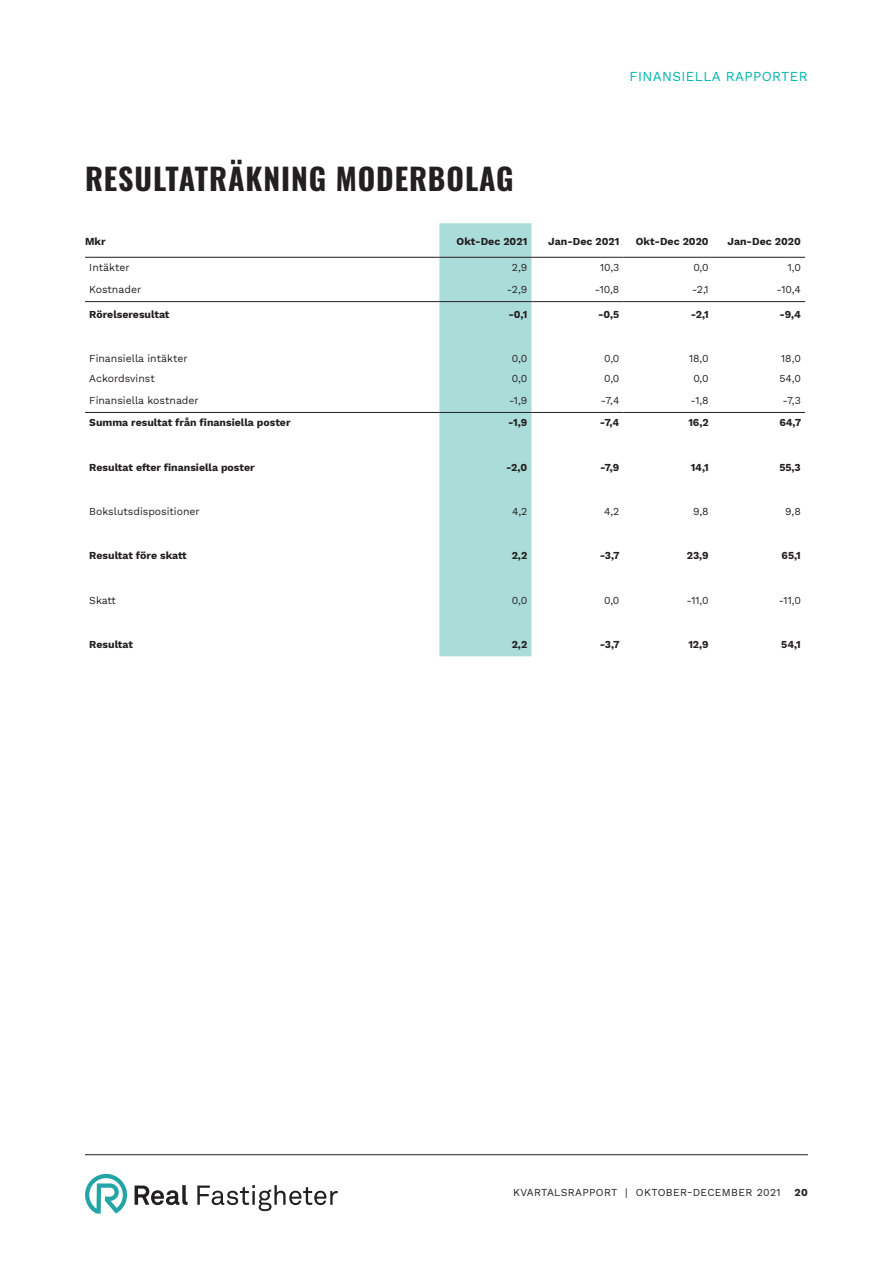
<style>
.page{position:relative;width:893px;height:1263px;background:#fff}
.page>*{position:absolute;margin:0;border:0;box-sizing:border-box;transform-origin:0 0}
.t1{font:700 30px "Oswald";letter-spacing:.03em;color:#231f20}
.t2{font:13.5px "Work Sans";letter-spacing:.03em;color:#00b5ac}
.t3{font:700 10.5px "Work Sans";color:#231f20}
.t4{font:10.5px "Work Sans";color:#231f20}
.t5{font:10.5px "Work Sans";letter-spacing:.03em;color:#231f20}
</style>
<div class="page">
<svg style="left:197px;top:1185px;width:141px;height:26px"></svg>
<svg style="left:85px;top:1174px;width:103px;height:39px"></svg>
<hr style="left:85px;top:1154px;width:723px;height:1px;background:#231f20">
<div style="left:439px;top:223px;width:92px;height:433px;background:#aadcd9"></div>
<hr style="left:85px;top:257px;width:354px;height:1px;background:#231f20">
<hr style="left:439px;top:257px;width:92px;height:1px;background:#231f20">
<hr style="left:531px;top:257px;width:93px;height:1px;background:#231f20">
<hr style="left:624px;top:257px;width:89px;height:1px;background:#231f20">
<hr style="left:713px;top:257px;width:92px;height:1px;background:#231f20">
<hr style="left:85px;top:301px;width:354px;height:1px;background:#231f20">
<hr style="left:439px;top:301px;width:92px;height:1px;background:#231f20">
<hr style="left:531px;top:301px;width:93px;height:1px;background:#231f20">
<hr style="left:624px;top:301px;width:89px;height:1px;background:#231f20">
<hr style="left:713px;top:301px;width:92px;height:1px;background:#231f20">
<hr style="left:85px;top:412px;width:354px;height:1px;background:#231f20">
<hr style="left:439px;top:412px;width:92px;height:1px;background:#231f20">
<hr style="left:531px;top:412px;width:93px;height:1px;background:#231f20">
<hr style="left:624px;top:412px;width:89px;height:1px;background:#231f20">
<hr style="left:713px;top:412px;width:92px;height:1px;background:#231f20">
<h1 class="t1" style="left:85px;top:163px;width:430px">RESULTATRÄKNING MODERBOLAG</h1>
<p class="t2" style="left:629px;top:66px;width:180px">FINANSIELLA RAPPORTER</p>
<p class="t3" style="left:85px;top:235px;width:22px">Mkr</p>
<p class="t3" style="left:457px;top:235px;width:72px">Okt-Dec 2021</p>
<p class="t3" style="left:548px;top:235px;width:73px">Jan-Dec 2021</p>
<p class="t3" style="left:636px;top:235px;width:74px">Okt-Dec 2020</p>
<p class="t3" style="left:728px;top:235px;width:75px">Jan-Dec 2020</p>
<p class="t4" style="left:89px;top:260px;width:42px">Intäkter</p>
<p class="t4" style="left:512px;top:260px;width:17px">2,9</p>
<p class="t4" style="left:600px;top:260px;width:21px">10,3</p>
<p class="t4" style="left:693px;top:260px;width:17px">0,0</p>
<p class="t4" style="left:788px;top:260px;width:15px">1,0</p>
<p class="t4" style="left:89px;top:282px;width:54px">Kostnader</p>
<p class="t4" style="left:507px;top:282px;width:22px">-2,9</p>
<p class="t4" style="left:595px;top:282px;width:26px">-10,8</p>
<p class="t4" style="left:692px;top:282px;width:18px">-2,1</p>
<p class="t4" style="left:776px;top:282px;width:26px">-10,4</p>
<p class="t3" style="left:89px;top:308px;width:82px">Rörelseresultat</p>
<p class="t3" style="left:508px;top:308px;width:20px">-0,1</p>
<p class="t3" style="left:598px;top:308px;width:23px">-0,5</p>
<p class="t3" style="left:691px;top:308px;width:20px">-2,1</p>
<p class="t3" style="left:779px;top:308px;width:23px">-9,4</p>
<p class="t4" style="left:89px;top:350px;width:100px">Finansiella intäkter</p>
<p class="t4" style="left:512px;top:350px;width:17px">0,0</p>
<p class="t4" style="left:604px;top:350px;width:17px">0,0</p>
<p class="t4" style="left:689px;top:350px;width:21px">18,0</p>
<p class="t4" style="left:781px;top:350px;width:21px">18,0</p>
<p class="t4" style="left:89px;top:371px;width:67px">Ackordsvinst</p>
<p class="t4" style="left:512px;top:371px;width:17px">0,0</p>
<p class="t4" style="left:604px;top:371px;width:17px">0,0</p>
<p class="t4" style="left:693px;top:371px;width:17px">0,0</p>
<p class="t4" style="left:779px;top:371px;width:23px">54,0</p>
<p class="t4" style="left:89px;top:393px;width:111px">Finansiella kostnader</p>
<p class="t4" style="left:509px;top:393px;width:20px">-1,9</p>
<p class="t4" style="left:601px;top:393px;width:20px">-7,4</p>
<p class="t4" style="left:690px;top:393px;width:20px">-1,8</p>
<p class="t4" style="left:782px;top:393px;width:20px">-7,3</p>
<p class="t3" style="left:89px;top:417px;width:203px">Summa resultat från finansiella poster</p>
<p class="t3" style="left:508px;top:417px;width:21px">-1,9</p>
<p class="t3" style="left:600px;top:417px;width:21px">-7,4</p>
<p class="t3" style="left:688px;top:417px;width:22px">16,2</p>
<p class="t3" style="left:779px;top:417px;width:23px">64,7</p>
<p class="t3" style="left:89px;top:461px;width:167px">Resultat efter finansiella poster</p>
<p class="t3" style="left:506px;top:461px;width:23px">-2,0</p>
<p class="t3" style="left:600px;top:461px;width:21px">-7,9</p>
<p class="t3" style="left:691px;top:461px;width:20px">14,1</p>
<p class="t3" style="left:779px;top:461px;width:23px">55,3</p>
<p class="t4" style="left:89px;top:504px;width:112px">Bokslutsdispositioner</p>
<p class="t4" style="left:512px;top:504px;width:17px">4,2</p>
<p class="t4" style="left:604px;top:504px;width:17px">4,2</p>
<p class="t4" style="left:693px;top:504px;width:17px">9,8</p>
<p class="t4" style="left:785px;top:504px;width:17px">9,8</p>
<p class="t3" style="left:89px;top:550px;width:99px">Resultat före skatt</p>
<p class="t3" style="left:512px;top:550px;width:17px">2,2</p>
<p class="t3" style="left:600px;top:550px;width:21px">-3,7</p>
<p class="t3" style="left:687px;top:550px;width:23px">23,9</p>
<p class="t3" style="left:782px;top:550px;width:21px">65,1</p>
<p class="t4" style="left:89px;top:592px;width:28px">Skatt</p>
<p class="t4" style="left:512px;top:592px;width:17px">0,0</p>
<p class="t4" style="left:604px;top:592px;width:17px">0,0</p>
<p class="t4" style="left:686px;top:592px;width:24px">-11,0</p>
<p class="t4" style="left:779px;top:592px;width:24px">-11,0</p>
<p class="t3" style="left:89px;top:638px;width:45px">Resultat</p>
<p class="t3" style="left:512px;top:638px;width:17px">2,2</p>
<p class="t3" style="left:600px;top:638px;width:21px">-3,7</p>
<p class="t3" style="left:688px;top:638px;width:22px">12,9</p>
<p class="t3" style="left:781px;top:638px;width:21px">54,1</p>
<p class="t5" style="left:513px;top:1185px;width:269px">KVARTALSRAPPORT | OKTOBER-DECEMBER 2021</p>
<p class="t3" style="left:794px;top:1187px;width:15px">20</p>
</div>
